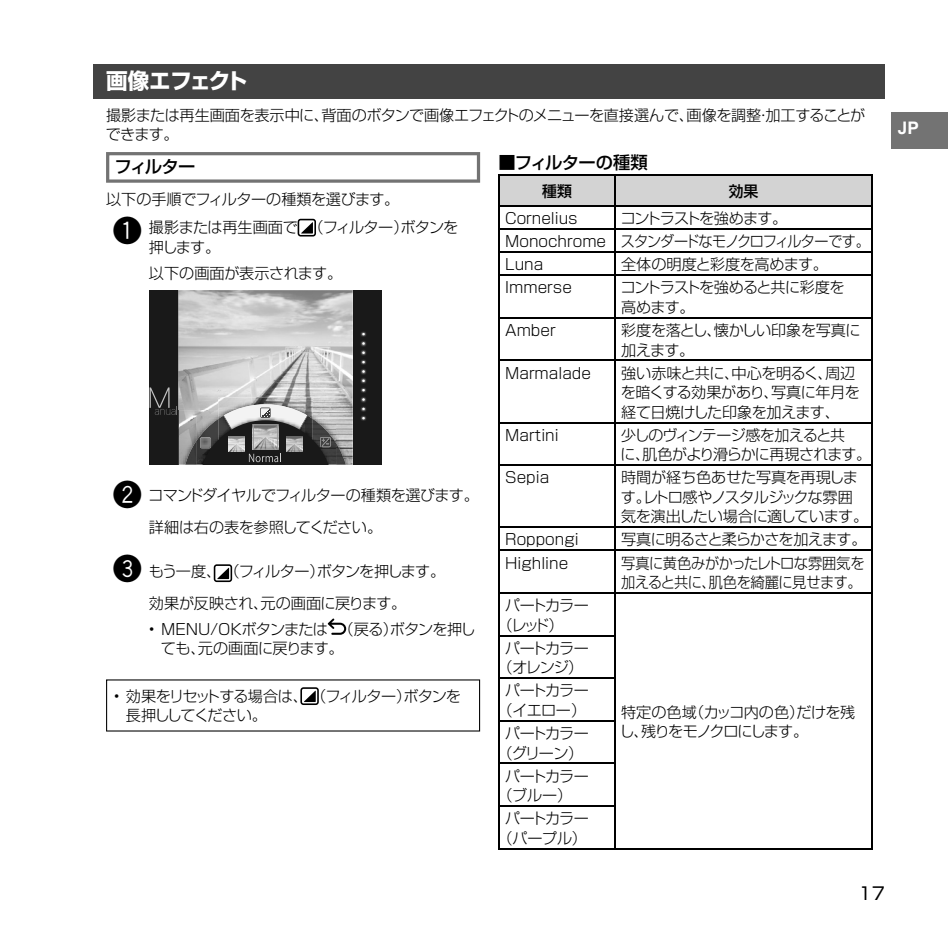
<style>
.page{position:relative;width:948px;height:948px;background:#fff}
.page>*{position:absolute;margin:0;border:0;box-sizing:border-box;transform-origin:0 0}
.t1{font:21.5px "Shin Go Pro Bold 90 pv RKSJ H";letter-spacing:-.07em;color:#fff}
.t2{font:17.25px "Shin Go Pro Medium 90 pv RKSJ H";letter-spacing:-.03em;color:#000}
.t3{font:17.25px "Shin Go Pro Regular 90 pv RKSJ H";color:#000}
.t4{font:700 17.25px "Arial";color:#fff}
.t5{font:15.25px/19.5px "Shin Go Pro Light 90 pv RKSJ H";letter-spacing:-.035em;color:#000}
.t6{font:15.25px/19.5px "Shin Go Pro Light 90 pv RKSJ H";letter-spacing:-.055em;color:#000}
.t7{font:15.25px "Shin Go Pro Light 90 pv RKSJ H";color:#000}
.t8{font:15.25px/19.5px "Shin Go Pro Light 90 pv RKSJ H";letter-spacing:-.035em;color:#000;scale:.94 1}
.t9{font:15.25px/19.5px "Shin Go Pro Light 90 pv RKSJ H";letter-spacing:-.065em;color:#000}
.t10{font:15.25px/19.5px "Shin Go Pro Light 90 pv RKSJ H";letter-spacing:-.08em;color:#000;text-align:center}
.t11{font:15.25px/19.5px "Shin Go Pro Light 90 pv RKSJ H";letter-spacing:-.1em;color:#000}
.t12{font:15.25px "Shin Go Pro Medium 90 pv RKSJ H";color:#000}
.s1{font-family:"Akakusuji";font-size:30.25px}
</style>
<div class="page">
<div style="left:890px;top:112px;width:57px;height:37px;background:#737373"></div>
<div style="left:94px;top:64px;width:790px;height:35px;background:#434343"></div>
<svg style="left:106px;top:152px;width:374px;height:31px"></svg>
<svg style="left:297px;top:219px;width:19px;height:17px"></svg>
<svg style="left:214px;top:564px;width:18px;height:18px"></svg>
<svg style="left:328px;top:618px;width:18px;height:16px"></svg>
<svg style="left:106px;top:679px;width:374px;height:52px"></svg>
<svg style="left:498px;top:175px;width:374px;height:100px"></svg>
<hr style="left:498px;top:275px;width:117px;height:1px;background:#000">
<hr style="left:498px;top:276px;width:1px;height:41px;background:#000">
<hr style="left:615px;top:275px;width:257px;height:1px;background:#000">
<hr style="left:614px;top:276px;width:1px;height:41px;background:#000">
<hr style="left:871px;top:276px;width:1px;height:41px;background:#000">
<hr style="left:498px;top:317px;width:117px;height:1px;background:#000">
<hr style="left:498px;top:318px;width:1px;height:42px;background:#000">
<hr style="left:615px;top:317px;width:257px;height:1px;background:#000">
<hr style="left:614px;top:318px;width:1px;height:42px;background:#000">
<hr style="left:871px;top:318px;width:1px;height:42px;background:#000">
<hr style="left:498px;top:360px;width:117px;height:1px;background:#000">
<hr style="left:498px;top:361px;width:1px;height:61px;background:#000">
<hr style="left:615px;top:360px;width:257px;height:1px;background:#000">
<hr style="left:614px;top:361px;width:1px;height:61px;background:#000">
<hr style="left:871px;top:361px;width:1px;height:61px;background:#000">
<hr style="left:498px;top:422px;width:117px;height:1px;background:#000">
<hr style="left:498px;top:423px;width:1px;height:41px;background:#000">
<hr style="left:615px;top:422px;width:257px;height:1px;background:#000">
<hr style="left:614px;top:423px;width:1px;height:41px;background:#000">
<hr style="left:871px;top:423px;width:1px;height:41px;background:#000">
<hr style="left:498px;top:464px;width:117px;height:1px;background:#000">
<hr style="left:498px;top:465px;width:1px;height:61px;background:#000">
<hr style="left:615px;top:464px;width:257px;height:1px;background:#000">
<hr style="left:614px;top:465px;width:1px;height:61px;background:#000">
<hr style="left:871px;top:465px;width:1px;height:61px;background:#000">
<hr style="left:498px;top:526px;width:117px;height:1px;background:#000">
<svg style="left:498px;top:527px;width:1px;height:22px"></svg>
<hr style="left:615px;top:526px;width:257px;height:1px;background:#000">
<svg style="left:614px;top:527px;width:1px;height:22px"></svg>
<svg style="left:871px;top:527px;width:1px;height:22px"></svg>
<hr style="left:498px;top:550px;width:117px;height:1px;background:#000">
<hr style="left:498px;top:551px;width:1px;height:41px;background:#000">
<hr style="left:615px;top:550px;width:257px;height:1px;background:#000">
<hr style="left:614px;top:551px;width:1px;height:41px;background:#000">
<hr style="left:871px;top:551px;width:1px;height:41px;background:#000">
<hr style="left:498px;top:592px;width:117px;height:1px;background:#000">
<hr style="left:498px;top:593px;width:1px;height:42px;background:#000">
<hr style="left:615px;top:592px;width:257px;height:1px;background:#000">
<hr style="left:614px;top:593px;width:1px;height:42px;background:#000">
<hr style="left:871px;top:593px;width:1px;height:42px;background:#000">
<hr style="left:498px;top:635px;width:117px;height:1px;background:#000">
<hr style="left:498px;top:636px;width:1px;height:41px;background:#000">
<hr style="left:614px;top:636px;width:1px;height:41px;background:#000">
<hr style="left:871px;top:635px;width:1px;height:43px;background:#000">
<hr style="left:498px;top:677px;width:117px;height:1px;background:#000">
<hr style="left:498px;top:678px;width:1px;height:42px;background:#000">
<hr style="left:614px;top:678px;width:1px;height:42px;background:#000">
<hr style="left:871px;top:678px;width:1px;height:42px;background:#000">
<hr style="left:498px;top:720px;width:117px;height:1px;background:#000">
<hr style="left:498px;top:721px;width:1px;height:41px;background:#000">
<hr style="left:614px;top:721px;width:1px;height:41px;background:#000">
<hr style="left:871px;top:720px;width:1px;height:43px;background:#000">
<hr style="left:498px;top:762px;width:117px;height:1px;background:#000">
<hr style="left:498px;top:763px;width:1px;height:42px;background:#000">
<hr style="left:614px;top:763px;width:1px;height:42px;background:#000">
<hr style="left:871px;top:763px;width:1px;height:43px;background:#000">
<hr style="left:498px;top:805px;width:117px;height:1px;background:#000">
<hr style="left:498px;top:806px;width:1px;height:42px;background:#000">
<hr style="left:614px;top:806px;width:1px;height:42px;background:#000">
<hr style="left:871px;top:806px;width:1px;height:42px;background:#000">
<hr style="left:498px;top:848px;width:374px;height:1px;background:#000">
<img style="left:178px;top:290px;width:175px;height:120px">
<svg style="left:381px;top:290px;width:1px;height:174px"></svg>
<img style="left:336px;top:410px;width:17px;height:54px">
<img style="left:336px;top:443px;width:10px;height:21px">
<img style="left:178px;top:410px;width:18px;height:54px">
<img style="left:185px;top:441px;width:11px;height:23px">
<img style="left:218px;top:397px;width:95px;height:3px">
<svg style="left:196px;top:400px;width:140px;height:65px;background:#787878"></svg>
<div style="left:149px;top:290px;width:29px;height:175px;background:#191919"></div>
<div style="left:353px;top:290px;width:28px;height:175px;background:#191919"></div>
<svg style="left:149px;top:387px;width:28px;height:28px"></svg>
<svg style="left:361px;top:331px;width:5px;height:90px"></svg>
<h1 class="t1" style="left:106px;top:73px;width:143px">画像エフェクト</h1>
<p class="t5" style="left:106px;top:107px;width:761px">撮影または再生画面を表示中に、背面のボタンで画像エフェクトのメニューを直接選んで、画像を調整・加工することができます。</p>
<p class="t2" style="left:115px;top:160px;width:82px">フィルター</p>
<p class="t5" style="left:106px;top:192px;width:295px">以下の手順でフィルターの種類を選びます。</p>
<p class="t5" style="left:149px;top:220px;width:311px;text-indent:-36px"><span class="s1">~</span> 撮影または再生画面で （フィルター）ボタンを押します。</p>
<p class="t5" style="left:149px;top:265px;width:195px">以下の画面が表示されます。</p>
<p class="t5" style="left:149px;top:482px;width:331px;line-height:31.8px;text-indent:-36px"><span class="s1">Ÿ</span> コマンドダイヤルでフィルターの種類を選びます。詳細は右の表を参照してください。</p>
<p class="t5" style="left:113px;top:558px;width:333px;line-height:31.8px;text-align:center"><span class="s1">!</span> もう一度、（フィルター）ボタンを押します。効果が反映され、元の画面に戻ります。</p>
<p class="t5" style="left:161px;top:621px;width:316px;text-indent:-12px">• MENU/OKボタンまたは （戻る）ボタンを押しても、元の画面に戻ります。</p>
<p class="t9" style="left:126px;top:688px;width:336px;text-indent:-12px">• 効果をリセットする場合は、（フィルター）ボタンを長押ししてください。</p>
<p class="t2" style="left:498px;top:155px;width:151px">■フィルターの種類</p>
<p class="t12" style="left:542px;top:186px;width:31px">種類</p>
<p class="t12" style="left:728px;top:186px;width:31px">効果</p>
<p class="t7" style="left:505px;top:212px;width:74px">Cornelius</p>
<p class="t5" style="left:505px;top:209px;width:366px;line-height:23px;text-indent:115px">コントラストを強めます。<br>Monochrome スタンダードなモノクロフィルターです。<br>Luna</p>
<p class="t5" style="left:621px;top:257px;width:208px">全体の明度と彩度を高めます。</p>
<p class="t7" style="left:505px;top:282px;width:68px">Immerse</p>
<p class="t6" style="left:620px;top:280px;width:226px">コントラストを強めると共に彩度を高めます。</p>
<p class="t5" style="left:505px;top:322px;width:52px">Amber</p>
<p class="t5" style="left:621px;top:322px;width:241px">彩度を落とし、懐かしい印象を写真に加えます。</p>
<p class="t7" style="left:505px;top:367px;width:87px">Marmalade</p>
<p class="t5" style="left:620px;top:365px;width:241px">強い赤味と共に、中心を明るく、周辺を暗くする効果があり、写真に年月を経て日焼けした印象を加えます、</p>
<p class="t7" style="left:505px;top:429px;width:55px">Martini</p>
<p class="t6" style="left:620px;top:427px;width:252px">少しのヴィンテージ感を加えると共<br>に、肌色がより滑らかに再現されます。</p>
<p class="t5" style="left:505px;top:470px;width:46px">Sepia</p>
<p class="t5" style="left:621px;top:470px;width:249px">時間が経ち色あせた写真を再現します。レトロ感やノスタルジックな雰囲気を演出したい場合に適しています。</p>
<p class="t7" style="left:505px;top:534px;width:75px">Roppongi</p>
<p class="t5" style="left:621px;top:532px;width:247px">写真に明るさと柔らかさを加えます。</p>
<p class="t7" style="left:505px;top:557px;width:65px">Highline</p>
<p class="t8" style="left:621px;top:555px;width:260px">写真に黄色みがかったレトロな雰囲気を加えると共に、肌色を綺麗に見せます。</p>
<p class="t11" style="left:497px;top:597px;width:93px;text-indent:7px">パートカラー（レッド）</p>
<p class="t10" style="left:497px;top:640px;width:93px">パートカラー（オレンジ）</p>
<p class="t5" style="left:497px;top:683px;width:93px;text-align:center">パートカラー（イエロー）</p>
<p class="t10" style="left:497px;top:725px;width:93px">パートカラー（グリーン）</p>
<p class="t5" style="left:497px;top:768px;width:93px;text-indent:7px">パートカラー（ブルー）</p>
<p class="t5" style="left:497px;top:810px;width:93px;text-align:center">パートカラー（パープル）</p>
<p class="t5" style="left:619px;top:704px;width:237px">特定の色域（カッコ内の色）だけを残し、残りをモノクロにします。</p>
<p class="t4" style="left:897px;top:118px;width:23px">JP</p>
<p class="t3" style="left:858px;top:887px;width:28px">17</p>
</div>
